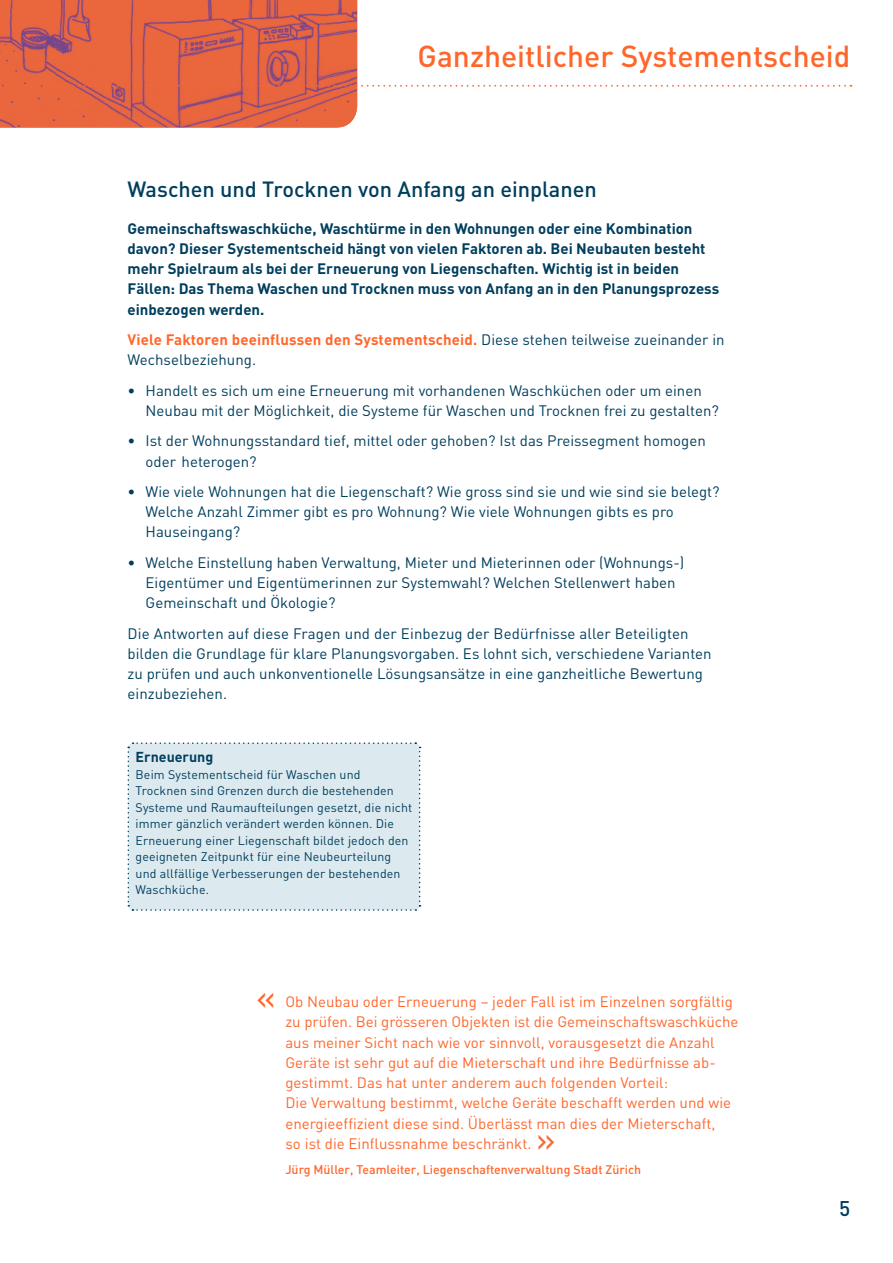
<style>
.page{position:relative;width:893px;height:1263px;background:#fff}
.page>*{position:absolute;margin:0;border:0;box-sizing:border-box;transform-origin:0 0}
._60_zitat_text{font:36px "DIN";color:#ff662b}
._00_titel_orange_20p{font:500 30px "DIN";color:#ff662b}
._01_kleiner_titel_14{font:500 21.75px "DIN";color:#003e5d}
.t1{font:500 21px "DIN";color:#003e5d}
._10_fliesstext_10pt{font:15px/20.2px "DIN";color:#003e5d}
._60_zitat_text-2{font:15px/20.2px "DIN";color:#ff662b}
._02_leadtext_10pt_bo{font:700 15px/20.2px "DIN";color:#003e5d}
._41_kasten_titel_9_5{font:700 14.25px "DIN";color:#003e5d}
._60_kasten_text_8_25{font:12.3px/16.5px "DIN";letter-spacing:.01em;color:#003e5d}
._61_zitat_autor{font:500 12.3px "DIN";color:#ff662b}
.s1{font-weight:700;color:#ff662b}
</style>
<div class="page">
<img style="left:0;top:0;width:357px;height:128px">
<svg style="left:0;top:85px;width:851px;height:2px"></svg>
<div style="left:127px;top:742px;width:294px;height:169px;background:#dceaef"></div>
<p class="_00_titel_orange_20p" style="left:418px;top:37px;width:434px">Ganzheitlicher Systementscheid</p>
<p class="_01_kleiner_titel_14" style="left:128px;top:175px;width:471px">Waschen und Trocknen von Anfang an einplanen</p>
<p class="_02_leadtext_10pt_bo" style="left:128px;top:217px;width:593px">Gemeinschaftswaschküche, Waschtürme in den Wohnungen oder eine Kombination davon? Dieser Systementscheid hängt von vielen Faktoren ab. Bei Neubauten besteht mehr Spielraum als bei der Erneuerung von Liegenschaften. Wichtig ist in beiden Fällen: Das Thema Waschen und Trocknen muss von Anfang an in den Planungsprozess einbezogen werden.</p>
<p class="_10_fliesstext_10pt" style="left:128px;top:329px;width:599px"><span class="s1">Viele Faktoren beeinflussen den Systementscheid.</span> Diese stehen teilweise zueinander in<br>Wechselbeziehung.</p>
<p class="_10_fliesstext_10pt" style="left:146px;top:380px;width:575px;text-indent:-18px">• Handelt es sich um eine Erneuerung mit vorhandenen Waschküchen oder um einen<br>Neubau mit der Möglichkeit, die Systeme für Waschen und Trocknen frei zu gestalten?</p>
<p class="_10_fliesstext_10pt" style="left:146px;top:430px;width:562px;text-indent:-18px">• Ist der Wohnungsstandard tief, mittel oder gehoben? Ist das Preissegment homogen oder heterogen?</p>
<p class="_10_fliesstext_10pt" style="left:146px;top:481px;width:576px;text-indent:-18px">• Wie viele Wohnungen hat die Liegenschaft? Wie gross sind sie und wie sind sie belegt?<br>Welche Anzahl Zimmer gibt es pro Wohnung? Wie viele Wohnungen gibts es pro<br>Hauseingang?</p>
<p class="_10_fliesstext_10pt" style="left:146px;top:552px;width:540px;text-indent:-18px">• Welche Einstellung haben Verwaltung, Mieter und Mieterinnen oder (Wohnungs-)<br>Eigentümer und Eigentümerinnen zur Systemwahl? Welchen Stellenwert haben<br>Gemeinschaft und Ökologie?</p>
<p class="_10_fliesstext_10pt" style="left:128px;top:623px;width:586px">Die Antworten auf diese Fragen und der Einbezug der Bedürfnisse aller Beteiligten bilden die Grundlage für klare Planungsvorgaben. Es lohnt sich, verschiedene Varianten zu prüfen und auch unkonventionelle Lösungsansätze in eine ganzheitliche Bewertung einzubeziehen.</p>
<p class="_41_kasten_titel_9_5" style="left:136px;top:748px;width:79px">Erneuerung</p>
<p class="_60_kasten_text_8_25" style="left:136px;top:766px;width:278px">Beim Systementscheid für Waschen und Trocknen sind Grenzen durch die bestehenden Systeme und Raumaufteilungen gesetzt, die nicht immer gänzlich verändert werden können. Die Erneuerung einer Liegenschaft bildet jedoch den geeigneten Zeitpunkt für eine Neubeurteilung und allfällige Verbesserungen der bestehenden Waschküche.</p>
<p class="_60_zitat_text" style="left:256px;top:975px;width:21px">«</p>
<p class="_60_zitat_text-2" style="left:285px;top:991px;width:455px">Ob Neubau oder Erneuerung – jeder Fall ist im Einzelnen sorgfältig zu prüfen. Bei grösseren Objekten ist die Gemeinschaftswaschküche aus meiner Sicht nach wie vor sinnvoll, vorausgesetzt die Anzahl Geräte ist sehr gut auf die Mieterschaft und ihre Bedürfnisse ab&shy;gestimmt. Das hat unter anderem auch folgenden Vorteil:<br>Die Verwaltung bestimmt, welche Geräte beschafft werden und wie energieeffizient diese sind. Überlässt man dies der Mieterschaft,<br>so ist die Einflussnahme beschränkt.</p>
<p class="_60_zitat_text" style="left:536px;top:1116px;width:21px">»</p>
<p class="_61_zitat_autor" style="left:285px;top:1162px;width:357px">Jürg Müller, Teamleiter, Liegenschaftenverwaltung Stadt Zürich</p>
<h3 class="t1" style="left:839px;top:1195px;width:13px">5</h3>
</div>
